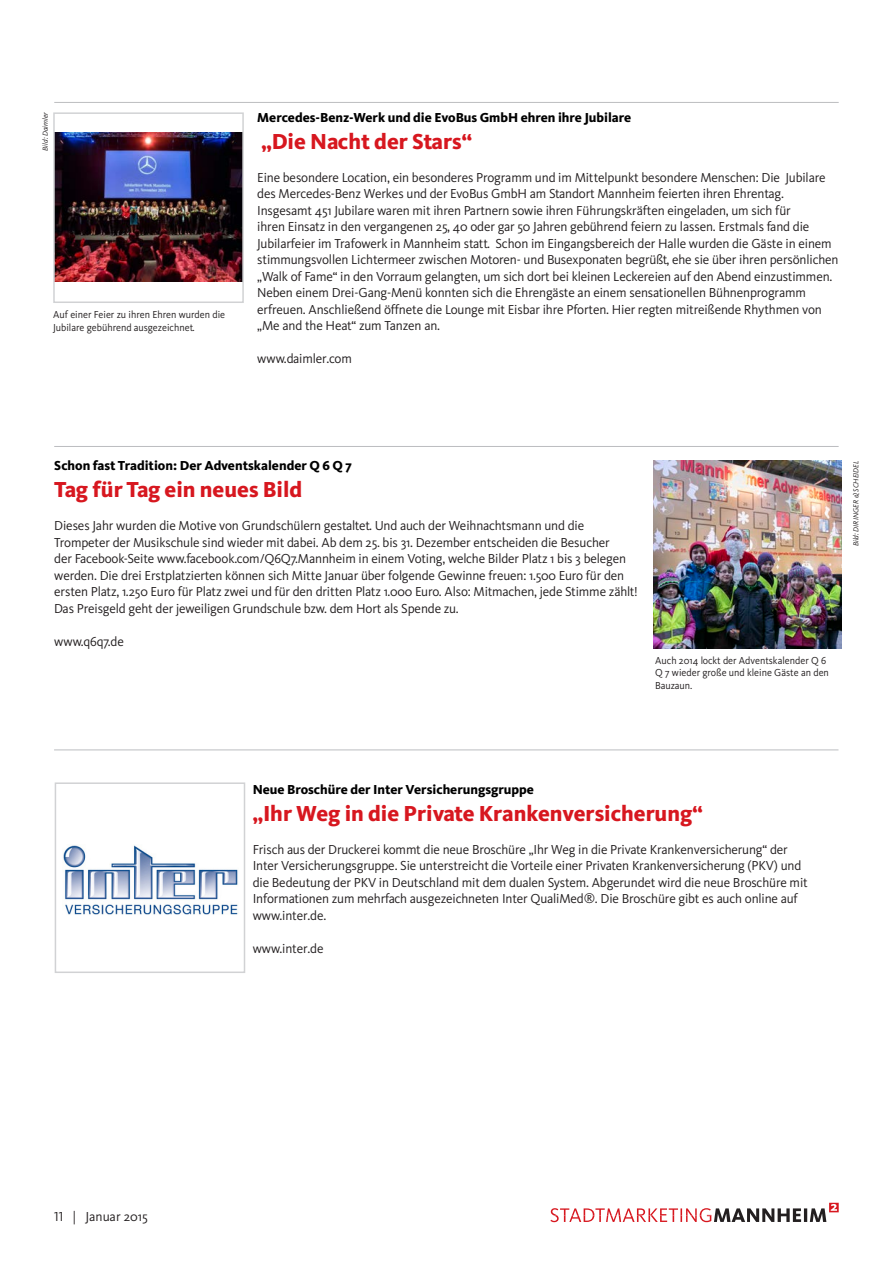
<style>
.page{position:relative;width:893px;height:1263px;background:#fff}
.page>*{position:absolute;margin:0;border:0;box-sizing:border-box;transform-origin:0 0}
.t1{font:800 22.5px "Kievit";color:#d7171f}
.t2{font:13.5px/16.5px "Kievit";letter-spacing:-.01em;color:#231f20}
.t3{font:800 13.5px "Kievit";color:#000}
.t4{font:10.5px/12.6px "Kievit";color:#231f20;scale:.96 1}
.t5{font:italic 7.5px "Kievit";color:#231f20}
.s1{font-family:"Kievit Regular SC"}
</style>
<div class="page">
<svg style="left:550px;top:1203px;width:289px;height:19px"></svg>
<img style="left:56px;top:132px;width:185px;height:149px">
<img style="left:654px;top:460px;width:187px;height:188px">
<hr style="left:54px;top:446px;width:785px;height:1px;background:#bcbdc0">
<hr style="left:54px;top:749px;width:784px;height:1px;background:#bcbdc0">
<img style="left:63px;top:845px;width:175px;height:70px">
<div style="left:55px;top:782px;width:190px;height:191px;border:2px solid #d1d2d4"></div>
<hr style="left:54px;top:102px;width:785px;height:1px;background:#bcbdc0">
<div style="left:53px;top:112px;width:191px;height:191px;border:2px solid #d1d2d4"></div>
<p class="t5" style="left:41px;top:151px;width:40px;rotate:-90deg">Bild: Daimler</p>
<p class="t4" style="left:53px;top:308px;width:181px">Auf einer Feier zu ihren Ehren wurden die<br>Jubilare gebührend ausgezeichnet.</p>
<p class="t3" style="left:257px;top:109px;width:375px">Mercedes-Benz-Werk und die EvoBus GmbH ehren ihre Jubilare</p>
<h1 class="t1" style="left:261px;top:128px;width:212px">„Die Nacht der Stars“</h1>
<p class="t2" style="left:257px;top:169px;width:583px">Eine besondere Location, ein besonderes Programm und im Mittelpunkt besondere Menschen: Die Jubilare des Mercedes-Benz Werkes und der EvoBus GmbH am Standort Mannheim feierten ihren Ehrentag.<br>Insgesamt 451 Jubilare waren mit ihren Partnern sowie ihren Führungskräften eingeladen, um sich für<br>ihren Einsatz in den vergangenen 25, 40 oder gar 50 Jahren gebührend feiern zu lassen. Erstmals fand die Jubilarfeier im Trafowerk in Mannheim statt. Schon im Eingangsbereich der Halle wurden die Gäste in einem stimmungsvollen Lichtermeer zwischen Motoren- und Busexponaten begrüßt, ehe sie über ihren persönlichen „Walk of Fame“ in den Vorraum gelangten, um sich dort bei kleinen Leckereien auf den Abend einzustimmen.<br>Neben einem Drei-Gang-Menü konnten sich die Ehrengäste an einem sensationellen Bühnenprogramm erfreuen. Anschließend öffnete die Lounge mit Eisbar ihre Pforten. Hier regten mitreißende Rhythmen von „Me and the Heat“ zum Tanzen an.</p>
<p class="t2" style="left:257px;top:351px;width:96px">www.daimler.com</p>
<p class="t3" style="left:54px;top:458px;width:299px">Schon fast Tradition: Der Adventskalender Q 6 Q 7</p>
<h1 class="t1" style="left:54px;top:476px;width:249px">Tag für Tag ein neues Bild</h1>
<p class="t2" style="left:54px;top:518px;width:585px">Dieses Jahr wurden die Motive von Grundschülern gestaltet. Und auch der Weihnachtsmann und die Trompeter der Musikschule sind wieder mit dabei. Ab dem 25. bis 31. Dezember entscheiden die Besucher<br>der Facebook-Seite www.facebook.com/Q6Q7.Mannheim in einem Voting, welche Bilder Platz 1 bis 3 belegen werden. Die drei Erstplatzierten können sich Mitte Januar über folgende Gewinne freuen: 1.500 Euro für den ersten Platz, 1.250 Euro für Platz zwei und für den dritten Platz 1.000 Euro. Also: Mitmachen, jede Stimme zählt!<br>Das Preisgeld geht der jeweiligen Grundschule bzw. dem Hort als Spende zu.</p>
<p class="t2" style="left:54px;top:633px;width:71px">www.q6q7.de</p>
<p class="t4" style="left:655px;top:654px;width:182px">Auch 2014 lockt der Adventskalender Q 6<br>Q 7 wieder große und kleine Gäste an den<br>Bauzaun.</p>
<p class="t5" style="left:852px;top:546px;width:87px;rotate:-90deg">Bild: DIRINGER &amp; SCHEIDEL</p>
<p class="t3" style="left:253px;top:781px;width:283px">Neue Broschüre der Inter Versicherungsgruppe</p>
<h1 class="t1" style="left:253px;top:800px;width:451px">„Ihr Weg in die Private Krankenversicherung“</h1>
<p class="t2" style="left:253px;top:841px;width:557px">Frisch aus der Druckerei kommt die neue Broschüre „Ihr Weg in die Private Krankenversicherung“ der Inter Versicherungsgruppe. Sie unterstreicht die Vorteile einer Privaten Krankenversicherung (PKV) und die Bedeutung der PKV in Deutschland mit dem dualen System. Abgerundet wird die neue Broschüre mit Informationen zum mehrfach ausgezeichneten Inter QualiMed®. Die Broschüre gibt es auch online auf www.inter.de.</p>
<p class="t2" style="left:253px;top:940px;width:72px">www.inter.de</p>
<p class="t2" style="left:54px;top:1209px;width:95px"><span class="s1">11</span> | Januar 2015</p>
</div>
